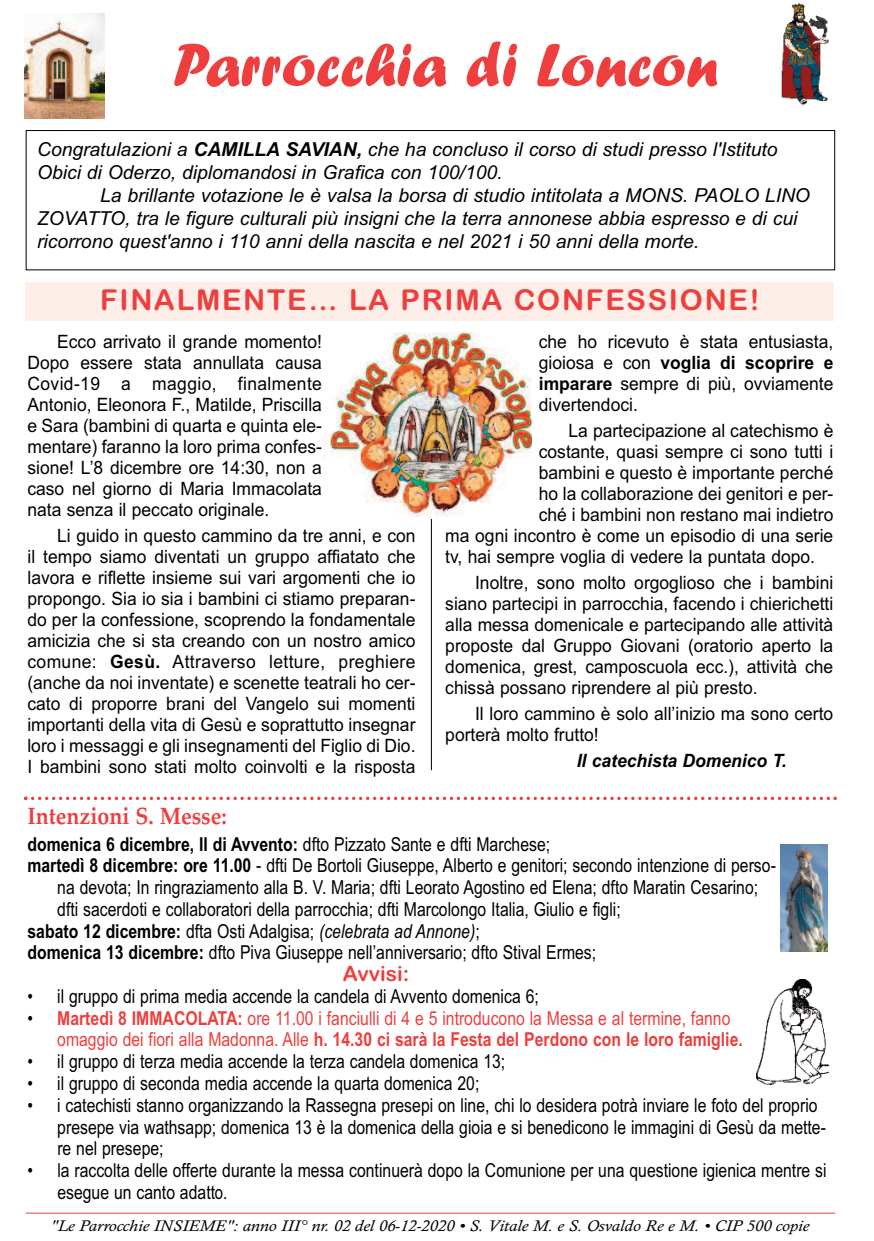
<style>
.page{position:relative;width:874px;height:1241px;background:#fff}
.page>*{position:absolute;margin:0;border:0;box-sizing:border-box;transform-origin:0 0}
.t1{font:63px "Forte";color:#ee3f3e}
.t2{font:28.7px "Arial Rounded MT Bold";letter-spacing:.06em;color:#ee3f3e}
.t3{font:700 23.62px "Palatino Linotype";color:#ee3f3e;scale:.91 1}
.t4{font:21px "Arial Rounded MT Bold";color:#ee3f3e}
.t5{font:19.25px/21.7px "Arial Narrow";color:#020102}
.t6{font:italic 19.25px/23.1px "Arial";color:#020102}
.t7{font:19.25px/21.7px "Arial Narrow";color:#ee3f3e}
.t8{font:700 19.25px "Arial Narrow";color:#020102}
.t9{font:italic 19.25px "Arial Narrow";color:#020102}
.t10{font:18.38px/21px "Arial";color:#020102;text-align:justify;scale:.95 1}
.t11{font:italic 700 18.38px "Arial";color:#020102;scale:.95 1}
.t12{font:italic 15.75px "Calisto";color:#020102;scale:1.12 1}
.s1{font-weight:700}
.s2{font-weight:400}
.s3{font-weight:700;font-style:normal}
.s4{font-style:normal}
.s5{color:#020102}
.s6{font-size:19.07px}
</style>
<div class="page">
<hr style="left:26px;top:1212px;width:808px;height:1px;background:#ee3f3e">
<svg style="left:24px;top:796px;width:812px;height:4px"></svg>
<div style="left:26px;top:282px;width:807px;height:38px;background:#fdeee8"></div>
<div style="left:780px;top:844px;width:53px;height:107px;background:linear-gradient(to bottom,#fff,#fff)"></div>
<img style="left:780px;top:844px;width:47px;height:107px">
<img style="left:756px;top:979px;width:71px;height:105px">
<img style="left:25px;top:14px;width:79px;height:104px">
<img style="left:781px;top:3px;width:48px;height:102px">
<hr style="left:431px;top:336px;width:1px;height:434px;background:#020102">
<div style="left:323px;top:330px;width:214px;height:189px;background:#fff"></div>
<img style="left:323px;top:332px;width:208px;height:184px">
<div style="left:26px;top:130px;width:808px;height:140px;border:1px solid #020102"></div>
<h1 class="t1" style="left:172px;top:28px;width:546px">Parrocchia di Loncon</h1>
<p class="t6" style="left:37px;top:137px;width:741px">Congratulazioni a <span class="s1">CAMILLA SAVIAN,</span> che ha concluso il corso di studi presso l'Istituto<br>Obici di Oderzo, diplomandosi in Grafica con 100/100.</p>
<p class="t6" style="left:37px;top:183px;width:774px;text-indent:63px">La brillante votazione le è valsa la borsa di studio intitolata a MONS. PAOLO LINO<br>ZOVATTO, tra le figure culturali più insigni che la terra annonese abbia espresso e di cui ricorrono quest'anno i 110 anni della nascita e nel 2021 i 50 anni della morte.</p>
<h2 class="t2" style="left:100px;top:284px;width:660px">FINALMENTE… LA PRIMA CONFESSIONE!</h2>
<p class="t10" style="left:27px;top:331px;width:311px;text-indent:30px">Ecco arrivato il grande momento!<br>Dopo essere stata annullata causa Covid-19 a maggio, finalmente Antonio, Eleonora F., Matilde, Priscilla e Sara (bambini di quarta e quinta ele&shy;mentare) faranno la loro prima confes&shy;sione! L’8 dicembre ore 14:30, non a caso nel giorno di Maria Immacolata nata senza il peccato originale.</p>
<p class="t10" style="left:27px;top:525px;width:410px;text-indent:30px">Li guido in questo cammino da tre anni, e con il tempo siamo diventati un gruppo affiatato che lavora e riflette insieme sui vari argomenti che io propongo. Sia io sia i bambini ci stiamo preparan&shy;do per la confessione, scoprendo la fondamentale amicizia che si sta creando con un nostro amico comune: <span class="s1">Gesù.</span> Attraverso letture, preghiere (anche da noi inventate) e scenette teatrali ho cer&shy;cato di proporre brani del Vangelo sui momenti importanti della vita di Gesù e soprattutto insegnar loro i messaggi e gli insegnamenti del Figlio di Dio.<br>I bambini sono stati molto coinvolti e la risposta</p>
<p class="t10" style="left:538px;top:331px;width:311px">che ho ricevuto è stata entusiasta, gioiosa e con <span class="s1">voglia di scoprire e imparare</span> sempre di più, ovviamente divertendoci.</p>
<p class="t10" style="left:568px;top:420px;width:280px">La partecipazione al catechismo è</p>
<p class="t10" style="left:538px;top:441px;width:311px">costante, quasi sempre ci sono tutti i</p>
<p class="t10" style="left:538px;top:462px;width:311px">bambini e questo è importante perché</p>
<p class="t10" style="left:538px;top:483px;width:311px">ho la collaborazione dei genitori e per-</p>
<p class="t10" style="left:538px;top:504px;width:311px">ché i bambini non restano mai indietro</p>
<p class="t10" style="left:445px;top:525px;width:410px">ma ogni incontro è come un episodio di una serie</p>
<p class="t10" style="left:445px;top:546px;width:390px">tv, hai sempre voglia di vedere la puntata dopo.</p>
<p class="t10" style="left:445px;top:572px;width:410px;text-indent:30px">Inoltre, sono molto orgoglioso che i bambini siano partecipi in parrocchia, facendo i chierichetti alla messa domenicale e partecipando alle attività proposte dal Gruppo Giovani (oratorio aperto la domenica, grest, camposcuola ecc.), attività che chissà possano riprendere al più presto.</p>
<p class="t10" style="left:445px;top:703px;width:410px;text-indent:30px">Il loro cammino è solo all’inizio ma sono certo porterà molto frutto!</p>
<p class="t11" style="left:576px;top:749px;width:222px">Il catechista Domenico T.</p>
<p class="t3" style="left:27px;top:801px;width:220px">Intenzioni S. Messe:</p>
<p class="t8" style="left:27px;top:832px;width:524px">domenica 6 dicembre, II di Avvento: <span class="s2">dfto Pizzato Sante e dfti Marchese;</span></p>
<p class="t5" style="left:27px;top:854px;width:749px"><span class="s1">martedì 8 dicembre: ore 11.00</span> - dfti De Bortoli Giuseppe, Alberto e genitori; secondo intenzione di perso-</p>
<p class="t5" style="left:57px;top:876px;width:702px">na devota; In ringraziamento alla B. V. Maria; dfti Leorato Agostino ed Elena; dfto Maratin Cesarino;</p>
<p class="t5" style="left:57px;top:898px;width:564px">dfti sacerdoti e collaboratori della parrocchia; dfti Marcolongo Italia, Giulio e figli;</p>
<p class="t9" style="left:27px;top:919px;width:453px"><span class="s3">sabato 12 dicembre:</span> <span class="s4">dfta Osti Adalgisa;</span> (celebrata ad Annone)<span class="s4">;</span></p>
<p class="t5" style="left:27px;top:941px;width:570px"><span class="s1">domenica 13 dicembre:</span> dfto Piva Giuseppe nell’anniversario; dfto Stival Ermes;</p>
<p class="t4" style="left:342px;top:961px;width:68px">Avvisi:</p>
<p class="t5" style="left:27px;top:985px;width:512px">• il gruppo di prima media accende la candela di Avvento domenica 6;</p>
<p class="t7" style="left:57px;top:1007px;width:686px;text-indent:-30px"><span class="s5">•</span> <span class="s1">Martedì 8 IMMACOLATA:</span> ore 11.00 i fanciulli di 4 e 5 introducono la Messa e al termine, fanno omaggio dei fiori alla Madonna. Alle <span class="s1">h. 14.30 ci sarà la Festa del Perdono con le loro famiglie.</span></p>
<p class="t5" style="left:27px;top:1050px;width:479px">• il gruppo di terza media accende la terza candela domenica 13;</p>
<p class="t5" style="left:27px;top:1072px;width:453px">• il gruppo di seconda media accende la quarta domenica 20;</p>
<p class="t5" style="left:57px;top:1094px;width:769px;text-indent:-30px">• i catechisti stanno organizzando la Rassegna presepi on line, chi lo desidera potrà inviare le foto del proprio presepe via wathsapp; domenica 13 è la domenica della gioia e si benedicono le immagini di Gesù da mette&shy;re nel presepe;</p>
<p class="t5" style="left:57px;top:1159px;width:770px;text-indent:-30px">• la raccolta delle offerte durante la messa continuerà dopo la Comunione per una questione igienica mentre si esegue un canto adatt<span class="s6">o.</span></p>
<p class="t12" style="left:50px;top:1215px;width:678px">"Le Parrocchie INSIEME": anno III° nr. 02 del 06-12-2020 • S. Vitale M. e S. Osvaldo Re e M. • CIP 500 copie</p>
</div>
